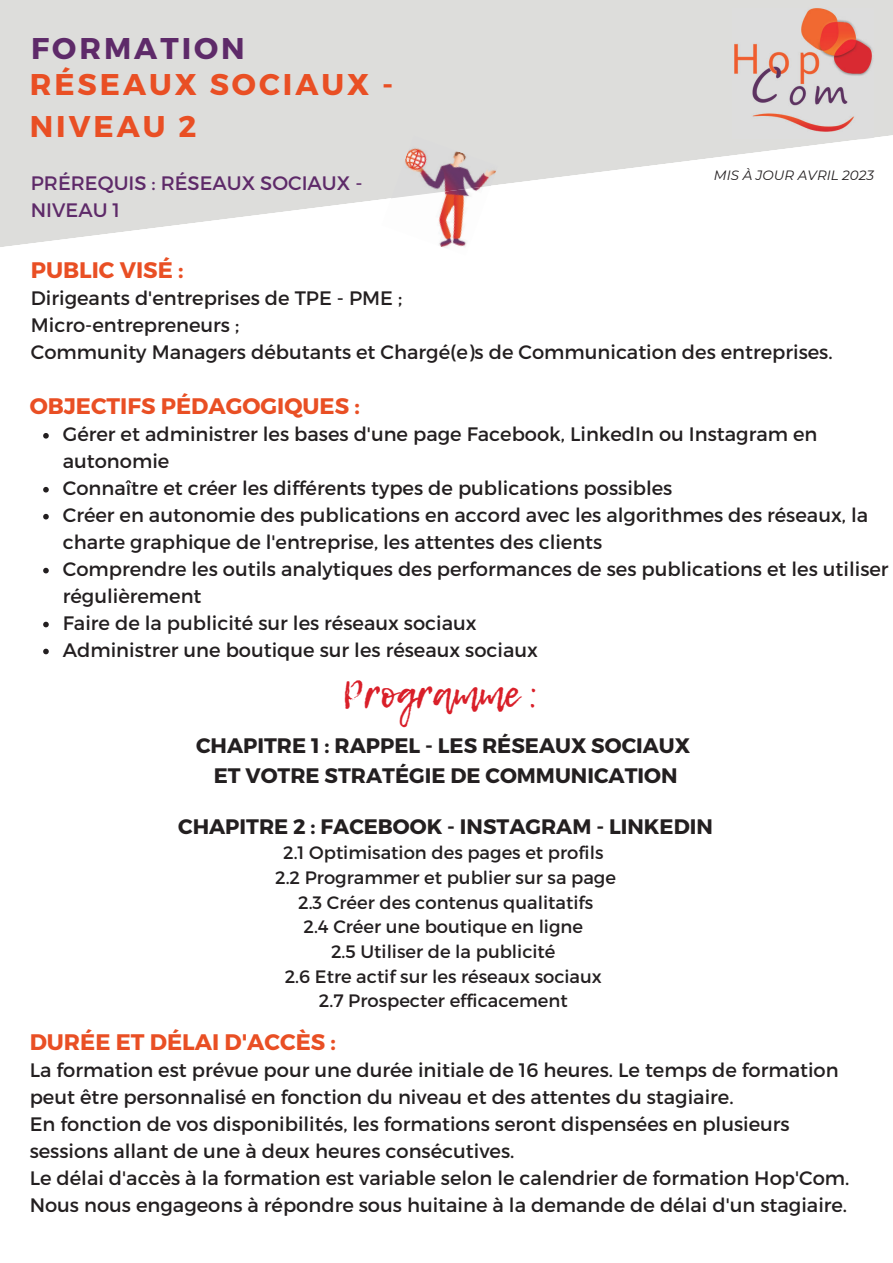
<style>
.page{position:relative;width:893px;height:1263px;background:#fff}
.page>*{position:absolute;margin:0;border:0;box-sizing:border-box;transform-origin:0 0}
.t1{font:37.5px "Lemon Tuesday";color:#d91f29}
.t2{font:700 30px/41.5px "Montserrat";letter-spacing:.1em;color:#e94f24}
.t3{font:700 30px "Montserrat";letter-spacing:.1em;color:#5e2a69}
.t4{font:700 22.5px "Montserrat";color:#e94f24}
.t5{font:700 21px/29.2px "Montserrat";color:#231f20;text-align:center}
.t6{font:19.5px/27px "Montserrat";color:#231f20}
.t7{font:19.5px/27px "Montserrat";color:#5e2a69}
.t8{font:18px/24.8px "Montserrat";color:#231f20;text-align:center}
.t9{font:italic 13.5px "Montserrat";color:#231f20}
</style>
<div class="page">
<svg style="left:0;top:0;width:892px;height:247px;fill:#dddddb"></svg>
<img style="left:381px;top:186px;width:110px;height:62px">
<img style="left:391px;top:135px;width:107px;height:63px">
<img style="left:732px;top:8px;width:142px;height:131px">
<svg style="left:43px;top:433px;width:6px;height:6px"></svg>
<svg style="left:43px;top:487px;width:6px;height:6px"></svg>
<svg style="left:43px;top:514px;width:6px;height:5px"></svg>
<svg style="left:43px;top:568px;width:6px;height:5px"></svg>
<svg style="left:43px;top:622px;width:6px;height:5px"></svg>
<svg style="left:43px;top:649px;width:6px;height:5px"></svg>
<h2 class="t3" style="left:31px;top:29px;width:215px">FORMATION</h2>
<h2 class="t2" style="left:30px;top:62px;width:365px">RÉSEAUX SOCIAUX -<br>NIVEAU 2</h2>
<p class="t7" style="left:31px;top:169px;width:333px">PRÉREQUIS : RÉSEAUX SOCIAUX -<br>NIVEAU 1</p>
<p class="t4" style="left:31px;top:255px;width:154px">PUBLIC VISÉ :</p>
<p class="t6" style="left:31px;top:283px;width:803px">Dirigeants d'entreprises de TPE - PME ;<br>Micro-entrepreneurs ;<br>Community Managers débutants et Chargé(e)s de Communication des entreprises.</p>
<p class="t9" style="left:714px;top:167px;width:162px">MIS À JOUR AVRIL 2023</p>
<p class="t4" style="left:30px;top:391px;width:332px">OBJECTIFS PÉDAGOGIQUES :</p>
<p class="t6" style="left:63px;top:419px;width:827px">Gérer et administrer les bases d'une page Facebook, LinkedIn ou Instagram en autonomie<br>Connaître et créer les différents types de publications possibles<br>Créer en autonomie des publications en accord avec les algorithmes des réseaux, la charte graphique de l'entreprise, les attentes des clients<br>Comprendre les outils analytiques des performances de ses publications et les utiliser régulièrement<br>Faire de la publicité sur les réseaux sociaux<br>Administrer une boutique sur les réseaux sociaux</p>
<h1 class="t1" style="left:342px;top:666px;width:198px">Programme :</h1>
<p class="t5" style="left:196px;top:730px;width:496px">CHAPITRE 1 : RAPPEL - LES RÉSEAUX SOCIAUX<br>ET VOTRE STRATÉGIE DE COMMUNICATION</p>
<p class="t5" style="left:178px;top:811px;width:536px">CHAPITRE 2 : FACEBOOK - INSTAGRAM - LINKEDIN</p>
<p class="t8" style="left:275px;top:839px;width:342px">2.1 Optimisation des pages et profils 2.2 Programmer et publier sur sa page 2.3 Créer des contenus qualitatifs<br>2.4 Créer une boutique en ligne<br>2.5 Utiliser de la publicité<br>2.6 Etre actif sur les réseaux sociaux 2.7 Prospecter efficacement</p>
<p class="t4" style="left:30px;top:1027px;width:308px">DURÉE ET DÉLAI D'ACCÈS :</p>
<p class="t6" style="left:30px;top:1055px;width:821px">La formation est prévue pour une durée initiale de 16 heures. Le temps de formation peut être personnalisé en fonction du niveau et des attentes du stagiaire.<br>En fonction de vos disponibilités, les formations seront dispensées en plusieurs sessions allant de une à deux heures consécutives.<br>Le délai d'accès à la formation est variable selon le calendrier de formation Hop'Com.<br>Nous nous engageons à répondre sous huitaine à la demande de délai d'un stagiaire.</p>
</div>
